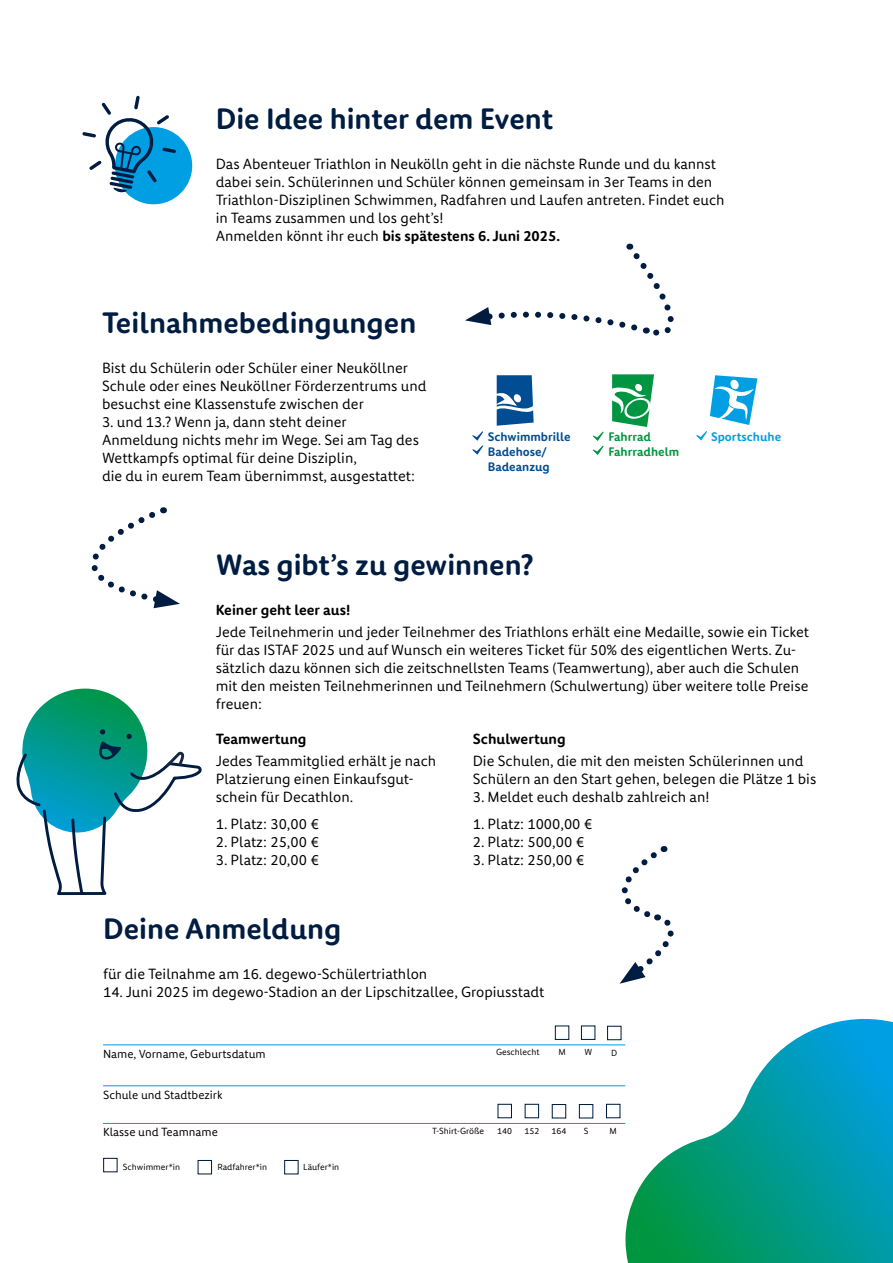
<style>
.page{position:relative;width:893px;height:1263px;background:#fff}
.page>*{position:absolute;margin:0;border:0;box-sizing:border-box;transform-origin:0 0}
.t1{font:700 30px "degewosans";color:#001d41}
.t2{font:15px/18px "degewosans";color:#000}
.t3{font:700 15px "degewosans";color:#000}
.t4{font:700 12.6px/15.1px "degewosans";color:#004d93}
.t5{font:700 12.6px/15.1px "degewosans";color:#009641}
.t6{font:700 12.6px "degewosans";color:#009fe3}
.t7{font:12px "degewosans";color:#000}
.t8{font:9px "degewosans";color:#000}
.s1{font-weight:700}
</style>
<div class="page">
<hr style="left:103px;top:1085px;width:522px;height:1px;background:#009fe3">
<div style="left:103px;top:1158px;width:15px;height:14px;border:1px solid #001d41"></div>
<div style="left:198px;top:1160px;width:14px;height:14px;border:1px solid #001d41"></div>
<div style="left:284px;top:1160px;width:15px;height:14px;border:1px solid #001d41"></div>
<hr style="left:103px;top:1044px;width:522px;height:1px;background:#009fe3">
<div style="left:555px;top:1025px;width:14px;height:15px;border:1px solid #001d41"></div>
<div style="left:581px;top:1025px;width:14px;height:15px;border:1px solid #001d41"></div>
<div style="left:607px;top:1026px;width:15px;height:14px;border:1px solid #001d41"></div>
<hr style="left:103px;top:1123px;width:522px;height:1px;background:#009fe3">
<div style="left:552px;top:1104px;width:14px;height:14px;border:1px solid #001d41"></div>
<div style="left:525px;top:1104px;width:14px;height:14px;border:1px solid #001d41"></div>
<div style="left:497px;top:1104px;width:15px;height:14px;border:1px solid #001d41"></div>
<div style="left:579px;top:1104px;width:14px;height:14px;border:1px solid #001d41"></div>
<div style="left:606px;top:1104px;width:14px;height:14px;border:1px solid #001d41"></div>
<svg style="left:619px;top:846px;width:55px;height:138px"></svg>
<div style="left:115px;top:127px;width:77px;height:77px;background:#009fe3;border-radius:50%"></div>
<svg style="left:82px;top:96px;width:94px;height:96px"></svg>
<svg style="left:91px;top:507px;width:89px;height:101px"></svg>
<svg style="left:710px;top:375px;width:47px;height:50px"></svg>
<svg style="left:696px;top:431px;width:11px;height:9px"></svg>
<svg style="left:472px;top:375px;width:62px;height:80px"></svg>
<svg style="left:593px;top:374px;width:61px;height:81px"></svg>
<svg style="left:465px;top:244px;width:209px;height:92px"></svg>
<svg style="left:625px;top:1019px;width:268px;height:244px"></svg>
<svg style="left:17px;top:688px;width:185px;height:207px"></svg>
<h1 class="t1" style="left:216px;top:101px;width:339px">Die Idee hinter dem Event</h1>
<p class="t2" style="left:216px;top:155px;width:510px">Das Abenteuer Triathlon in Neukölln geht in die nächste Runde und du kannst dabei sein. Schülerinnen und Schüler können gemeinsam in 3er Teams in den Triathlon-Disziplinen Schwimmen, Radfahren und Laufen antreten. Findet euch in Teams zusammen und los geht’s!<br>Anmelden könnt ihr euch <span class="s1">bis spätestens 6. Juni 2025.</span></p>
<h1 class="t1" style="left:102px;top:305px;width:316px">Teilnahmebedingungen</h1>
<p class="t2" style="left:102px;top:359px;width:326px">Bist du Schülerin oder Schüler einer Neuköllner<br>Schule oder eines Neuköllner Förderzentrums und besuchst eine Klassenstufe zwischen der</p>
<p class="t2" style="left:102px;top:413px;width:318px">3. und 13.? Wenn ja, dann steht deiner Anmeldung nichts mehr im Wege. Sei am Tag des Wettkampfs optimal für deine Disziplin,<br>die du in eurem Team übernimmst, ausgestattet:</p>
<p class="t4" style="left:488px;top:429px;width:85px">Schwimmbrille</p>
<p class="t6" style="left:711px;top:429px;width:72px">Sportschuhe</p>
<p class="t4" style="left:488px;top:444px;width:64px">Badehose/<br>Badeanzug</p>
<p class="t5" style="left:608px;top:429px;width:72px">Fahrrad<br>Fahrradhelm</p>
<h1 class="t1" style="left:216px;top:548px;width:319px">Was gibt’s zu gewinnen?</h1>
<p class="t3" style="left:216px;top:601px;width:136px">Keiner geht leer aus!</p>
<p class="t2" style="left:216px;top:624px;width:595px">Jede Teilnehmerin und jeder Teilnehmer des Triathlons erhält eine Medaille, sowie ein Ticket für das ISTAF 2025 und auf Wunsch ein weiteres Ticket für 50% des eigentlichen Werts. Zu&shy;sätzlich dazu können sich die zeitschnellsten Teams (Teamwertung), aber auch die Schulen mit den meisten Teilnehmerinnen und Teilnehmern (Schulwertung) über weitere tolle Preise freuen:</p>
<p class="t3" style="left:216px;top:730px;width:92px">Teamwertung</p>
<p class="t2" style="left:216px;top:752px;width:222px">Jedes Teammitglied erhält je nach<br>Platzierung einen Einkaufsgut&shy;schein für Decathlon.</p>
<p class="t2" style="left:216px;top:815px;width:105px">1. Platz: 30,00 €</p>
<p class="t2" style="left:216px;top:833px;width:105px">2. Platz: 25,00 €</p>
<p class="t2" style="left:216px;top:851px;width:105px">3. Platz: 20,00 €</p>
<p class="t3" style="left:473px;top:730px;width:94px">Schulwertung</p>
<p class="t2" style="left:473px;top:752px;width:345px">Die Schulen, die mit den meisten Schülerinnen und<br>Schülern an den Start gehen, belegen die Plätze 1 bis</p>
<p class="t2" style="left:473px;top:788px;width:238px">3. Meldet euch deshalb zahlreich an!</p>
<p class="t2" style="left:473px;top:815px;width:121px">1. Platz: 1000,00 €</p>
<p class="t2" style="left:473px;top:833px;width:113px">2. Platz: 500,00 €</p>
<p class="t2" style="left:473px;top:851px;width:113px">3. Platz: 250,00 €</p>
<h1 class="t1" style="left:103px;top:911px;width:240px">Deine Anmeldung</h1>
<p class="t2" style="left:103px;top:965px;width:326px">für die Teilnahme am 16. degewo-Schülertriathlon</p>
<p class="t2" style="left:103px;top:983px;width:443px">14. Juni 2025 im degewo-Stadion an der Lipschitzallee, Gropiusstadt</p>
<p class="t7" style="left:103px;top:1047px;width:164px">Name, Vorname, Geburtsdatum</p>
<p class="t8" style="left:496px;top:1047px;width:45px">Geschlecht</p>
<p class="t8" style="left:558px;top:1047px;width:9px">M</p>
<p class="t8" style="left:584px;top:1047px;width:9px">W</p>
<p class="t8" style="left:611px;top:1047px;width:8px">D</p>
<p class="t7" style="left:103px;top:1088px;width:121px">Schule und Stadtbezirk</p>
<p class="t7" style="left:103px;top:1125px;width:116px">Klasse und Teamname</p>
<p class="t8" style="left:432px;top:1126px;width:54px">T-Shirt-Größe</p>
<p class="t8" style="left:497px;top:1125px;width:16px">140</p>
<p class="t8" style="left:524px;top:1125px;width:16px">152</p>
<p class="t8" style="left:552px;top:1126px;width:16px">164</p>
<p class="t8" style="left:584px;top:1126px;width:6px">S</p>
<p class="t8" style="left:610px;top:1125px;width:9px">M</p>
<p class="t8" style="left:123px;top:1161px;width:59px">Schwimmer*in</p>
<p class="t8" style="left:217px;top:1161px;width:51px">Radfahrer*in</p>
<p class="t8" style="left:303px;top:1161px;width:37px">Läufer*in</p>
</div>
